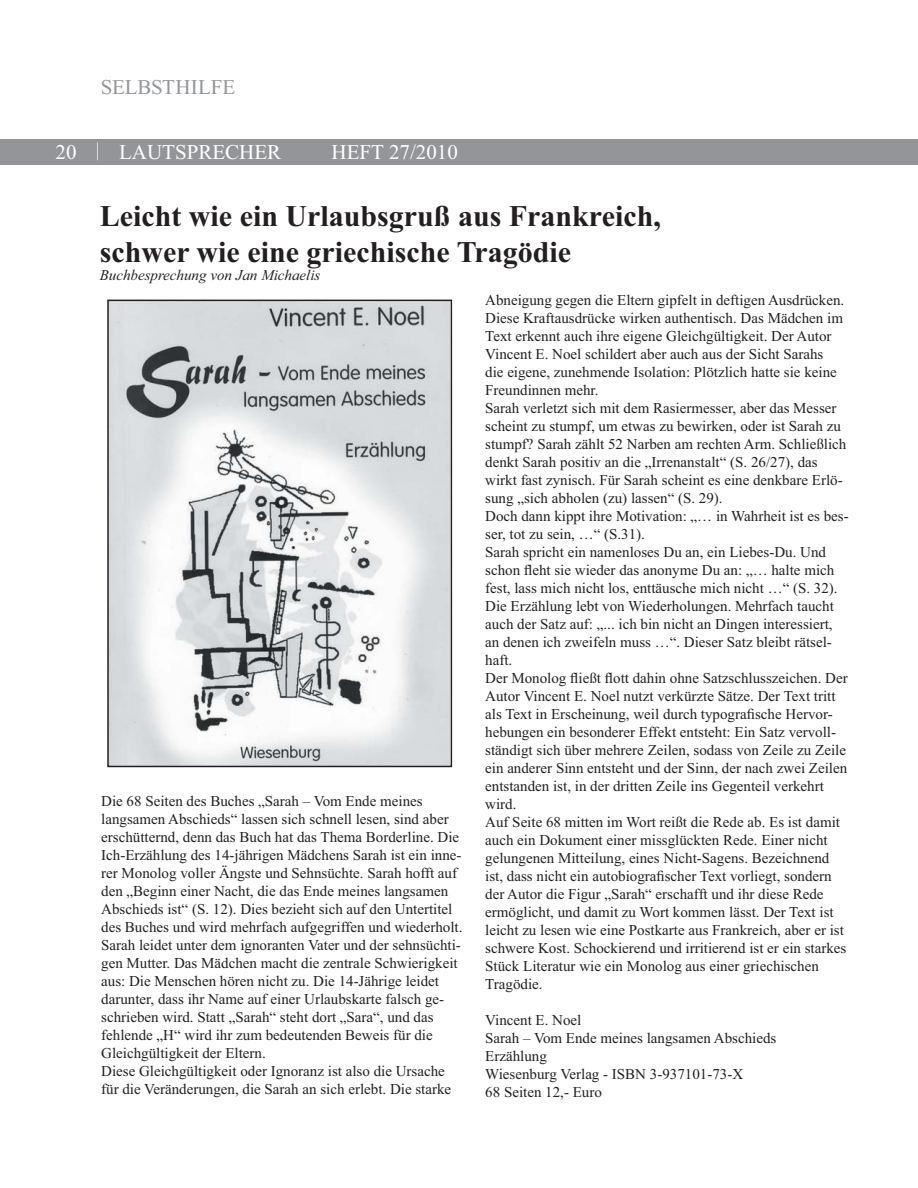
<style>
.page{position:relative;width:918px;height:1188px;background:#fff}
.page>*{position:absolute;margin:0;border:0;box-sizing:border-box;transform-origin:0 0}
.t1{font:700 30px/36px "Times New Roman";color:#231f20}
.t2{font:21px "Times New Roman";color:#fff}
.t3{font:21px "Times New Roman";letter-spacing:-.005em;color:#939598}
.t4{font:15px/18px "Times New Roman";color:#231f20}
.t5{font:italic 15px "Times New Roman";color:#231f20}
.s1{font-size:19.5px}
</style>
<div class="page">
<div style="left:0;top:139px;width:918px;height:26px;background:#939598"></div>
<img style="left:110px;top:303px;width:339px;height:461px">
<div style="left:107px;top:300px;width:345px;height:467px;border:2px solid #231f20"></div>
<h2 class="t3" style="left:101px;top:79px;width:136px">SELBSTHILFE</h2>
<h2 class="t2" style="left:56px;top:144px;width:227px">20 <span class="s1">|</span> LAUTSPRECHER</h2>
<h2 class="t2" style="left:332px;top:144px;width:128px">HEFT 27/2010</h2>
<h1 class="t1" style="left:100px;top:201px;width:563px">Leicht wie ein Urlaubsgruß aus Frankreich, schwer wie eine griechische Tragödie</h1>
<p class="t5" style="left:100px;top:269px;width:222px">Buchbesprechung von Jan Michaelis</p>
<p class="t4" style="left:485px;top:292px;width:365px">Abneigung gegen die Eltern gipfelt in deftigen Ausdrücken.<br>Diese Kraftausdrücke wirken authentisch. Das Mädchen im Text erkennt auch ihre eigene Gleichgültigkeit. Der Autor Vincent E. Noel schildert aber auch aus der Sicht Sarahs<br>die eigene, zunehmende Isolation: Plötzlich hatte sie keine Freundinnen mehr.<br>Sarah verletzt sich mit dem Rasiermesser, aber das Messer scheint zu stumpf, um etwas zu bewirken, oder ist Sarah zu stumpf? Sarah zählt 52 Narben am rechten Arm. Schließlich denkt Sarah positiv an die „Irrenanstalt“ (S. 26/27), das wirkt fast zynisch. Für Sarah scheint es eine denkbare Erlö&shy;sung „sich abholen (zu) lassen“ (S. 29).<br>Doch dann kippt ihre Motivation: „… in Wahrheit ist es bes&shy;ser, tot zu sein, …“ (S.31).<br>Sarah spricht ein namenloses Du an, ein Liebes-Du. Und schon fleht sie wieder das anonyme Du an: „… halte mich fest, lass mich nicht los, enttäusche mich nicht …“ (S. 32).<br>Die Erzählung lebt von Wiederholungen. Mehrfach taucht auch der Satz auf: „... ich bin nicht an Dingen interessiert, an denen ich zweifeln muss …“. Dieser Satz bleibt rätsel&shy;haft.<br>Der Monolog fließt flott dahin ohne Satzschlusszeichen. Der Autor Vincent E. Noel nutzt verkürzte Sätze. Der Text tritt als Text in Erscheinung, weil durch typografische Hervor&shy;hebungen ein besonderer Effekt entsteht: Ein Satz vervoll&shy;ständigt sich über mehrere Zeilen, sodass von Zeile zu Zeile ein anderer Sinn entsteht und der Sinn, der nach zwei Zeilen entstanden ist, in der dritten Zeile ins Gegenteil verkehrt wird.<br>Auf Seite 68 mitten im Wort reißt die Rede ab. Es ist damit auch ein Dokument einer missglückten Rede. Einer nicht gelungenen Mitteilung, eines Nicht-Sagens. Bezeichnend ist, dass nicht ein autobiografischer Text vorliegt, sondern der Autor die Figur „Sarah“ erschafft und ihr diese Rede ermöglicht, und damit zu Wort kommen lässt. Der Text ist leicht zu lesen wie eine Postkarte aus Frankreich, aber er ist schwere Kost. Schockierend und irritierend ist er ein starkes Stück Literatur wie ein Monolog aus einer griechischen Tragödie.</p>
<p class="t4" style="left:485px;top:1012px;width:293px">Vincent E. Noel<br>Sarah – Vom Ende meines langsamen Abschieds<br>Erzählung<br>Wiesenburg Verlag - ISBN 3-937101-73-X<br>68 Seiten 12,- Euro</p>
<p class="t4" style="left:101px;top:793px;width:363px">Die 68 Seiten des Buches „Sarah – Vom Ende meines langsamen Abschieds“ lassen sich schnell lesen, sind aber erschütternd, denn das Buch hat das Thema Borderline. Die Ich-Erzählung des 14-jährigen Mädchens Sarah ist ein inne&shy;rer Monolog voller Ängste und Sehnsüchte. Sarah hofft auf den „Beginn einer Nacht, die das Ende meines langsamen Abschieds ist“ (S. 12). Dies bezieht sich auf den Untertitel des Buches und wird mehrfach aufgegriffen und wiederholt.<br>Sarah leidet unter dem ignoranten Vater und der sehnsüchti&shy;gen Mutter. Das Mädchen macht die zentrale Schwierigkeit aus: Die Menschen hören nicht zu. Die 14-Jährige leidet darunter, dass ihr Name auf einer Urlaubskarte falsch ge&shy;schrieben wird. Statt „Sarah“ steht dort „Sara“, und das fehlende „H“ wird ihr zum bedeutenden Beweis für die Gleichgültigkeit der Eltern.<br>Diese Gleichgültigkeit oder Ignoranz ist also die Ursache für die Veränderungen, die Sarah an sich erlebt. Die starke</p>
</div>
